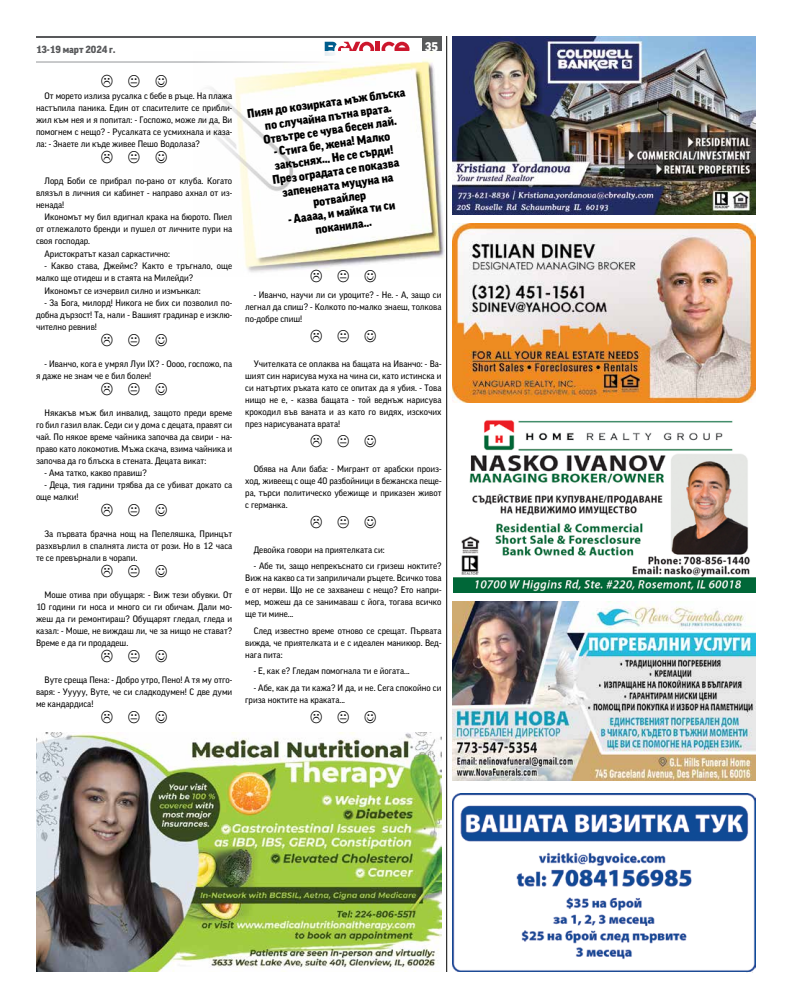
<style>
.page{position:relative;width:792px;height:1008px;background:#fff}
.page>*{position:absolute;margin:0;border:0;box-sizing:border-box;transform-origin:0 0}
.t1{font:900 12.1px "Good Cyr";color:#fff}
.t2{font:900 12px/13.8px "Good Cyr";color:#000;text-align:center}
.t3{font:900 10px "Good Cyr";color:#58595b}
.t4{font:9px/12px "Good Cyr";color:#000;text-align:justify}
</style>
<div class="page">
<hr style="left:446px;top:36px;width:1px;height:936px;background:#000">
<img style="left:453px;top:420px;width:303px;height:173px">
<img style="left:453px;top:224px;width:303px;height:179px">
<img style="left:453px;top:36px;width:303px;height:178px">
<img style="left:453px;top:601px;width:303px;height:179px">
<img style="left:453px;top:793px;width:303px;height:179px">
<div style="left:422px;top:36px;width:19px;height:20px;background:#58595b"></div>
<hr style="left:36px;top:36px;width:405px;height:2px;background:#58595b">
<hr style="left:36px;top:62px;width:405px;height:1px;background:#939598">
<svg style="left:382px;top:42px;width:28px;height:9px"></svg>
<hr style="left:376px;top:42px;width:4px;height:14px;background:#cc172d">
<svg style="left:325px;top:42px;width:49px;height:10px"></svg>
<img style="left:36px;top:732px;width:405px;height:240px">
<img style="left:191px;top:52px;width:253px;height:220px">
<svg style="left:311px;top:270px;width:11px;height:2px"></svg>
<svg style="left:338px;top:270px;width:11px;height:2px"></svg>
<svg style="left:365px;top:270px;width:11px;height:2px"></svg>
<p class="t3" style="left:36px;top:44px;width:81px">13-19 март 2024 г.</p>
<h1 class="t1" style="left:425px;top:40px;width:15px">35</h1>
<p class="t4" style="left:36px;top:90px;width:198px;text-indent:9px">От морето излиза русалка с бебе в ръце. На плажа настъпила паника. Един от спасителите се прибли&shy;жил към нея и я попитал: - Госпожо, може ли да, Ви помогнем с нещо? - Русалката се усмихнала и каза&shy;ла: - Знаете ли къде живее Пешо Водолаза?</p>
<p class="t4" style="left:36px;top:175px;width:198px;text-indent:9px">Лорд Боби се прибрал по-рано от клуба. Когато влязъл в личния си кабинет - направо ахнал от из&shy;ненада!</p>
<p class="t4" style="left:45px;top:211px;width:189px">Икономът му бил вдигнал крака на бюрото. Пиел</p>
<p class="t4" style="left:36px;top:223px;width:198px">от отлежалото бренди и пушел от личните пури на</p>
<p class="t4" style="left:36px;top:235px;width:56px">своя господар.</p>
<p class="t4" style="left:45px;top:248px;width:127px">Аристократът казал саркастично:</p>
<p class="t4" style="left:45px;top:260px;width:189px">- Какво става, Джеймс? Както е тръгнало, още</p>
<p class="t4" style="left:36px;top:272px;width:159px">малко ще отидеш и в стаята на Милейди?</p>
<p class="t4" style="left:45px;top:285px;width:158px">Икономът се изчервил силно и измънкал:</p>
<p class="t4" style="left:36px;top:297px;width:198px;text-indent:9px">- За Бога, милорд! Никога не бих си позволил по&shy;добна дързост! Та, нали - Вашият градинар е изклю&shy;чително ревнив!</p>
<p class="t4" style="left:36px;top:358px;width:198px;text-indent:9px">- Иванчо, кога е умрял Луи IX? - Оооо, госпожо, па я даже не знам че е бил болен!</p>
<p class="t4" style="left:36px;top:407px;width:198px;text-indent:9px">Някакъв мъж бил инвалид, защото преди време го бил газил влак. Седи си у дома с децата, правят си чай. По някое време чайника започва да свири - на&shy;право като локомотив. Мъжа скача, взима чайника и започва да го блъска в стената. Децата викат:</p>
<p class="t4" style="left:45px;top:467px;width:104px">- Ама татко, какво правиш?</p>
<p class="t4" style="left:36px;top:479px;width:198px;text-indent:9px">- Деца, тия гадини трябва да се убиват докато са още малки!</p>
<p class="t4" style="left:36px;top:528px;width:198px;text-indent:9px">За първата брачна нощ на Пепеляшка, Принцът разхвърлил в спалнята листа от рози. Но в 12 часа те се превърнали в чорапи.</p>
<p class="t4" style="left:36px;top:589px;width:198px;text-indent:9px">Моше отива при обущаря: - Виж тези обувки. От 10 години ги носа и много си ги обичам. Дали мо&shy;жеш да ги ремонтираш? Обущарят гледал, гледа и казал: - Моше, не виждаш ли, че за нищо не стават?<br>Време е да ги продадеш.</p>
<p class="t4" style="left:36px;top:674px;width:198px;text-indent:9px">Вуте среща Пена: - Добро утро, Пено! А тя му отго&shy;варя: - Ууууу, Вуте, че си сладкодумен! С две думи ме кандардиса!</p>
<h2 class="t2" style="left:246px;top:107px;width:161px;rotate:-8deg">Пиян до козирката мъж блъска по случайна пътна врата.<br>Отвътре се чува бесен лай.</h2>
<h2 class="t2" style="left:268px;top:146px;width:129px;rotate:-8deg">- Стига бе, жена! Малко закъснях... Не се сърди!<br>През оградата се показва запенената муцуна на ротвайлер</h2>
<h2 class="t2" style="left:287px;top:213px;width:110px;rotate:-8deg">- Ааааа, и майка ти си поканила...</h2>
<p class="t4" style="left:245px;top:289px;width:198px;text-indent:9px">- Иванчо, научи ли си уроците? - Не. - А, защо си легнал да спиш? - Колкото по-малко знаеш, толкова по-добре спиш!</p>
<p class="t4" style="left:245px;top:358px;width:198px;text-indent:9px">Учителката се оплаква на бащата на Иванчо: - Ва&shy;шият син нарисува муха на чина си, като истинска и си натъртих ръката като се опитах да я убия. - Това нищо не е, - казва бащата - той веднъж нарисува крокодил във ваната и аз като го видях, изскочих през нарисуваната врата!</p>
<p class="t4" style="left:245px;top:463px;width:198px;text-indent:9px">Обява на Али баба: - Мигрант от арабски произ&shy;ход, живеещ с още 40 разбойници в бежанска пеще&shy;ра, търси политическо убежище и приказен живот с германка.</p>
<p class="t4" style="left:254px;top:544px;width:132px">Девойка говори на приятелката си:</p>
<p class="t4" style="left:245px;top:560px;width:198px;text-indent:9px">- Абе ти, защо непрекъснато си гризеш ноктите?<br>Виж на какво са ти заприличали ръцете. Всичко това е от нерви. Що не се захванеш с нещо? Ето напри&shy;мер, можеш да се занимаваш с йога, тогава всичко ще ти мине...</p>
<p class="t4" style="left:245px;top:625px;width:198px;text-indent:9px">След известно време отново се срещат. Първата вижда, че приятелката и е с идеален маникюр. Вед&shy;нага пита:</p>
<p class="t4" style="left:254px;top:665px;width:158px">- Е, как е? Гледам помогнала ти е йогата...</p>
<p class="t4" style="left:245px;top:682px;width:198px;text-indent:9px">- Абе, как да ти кажа? И да, и не. Сега спокойно си гриза ноктите на краката...</p>
</div>
